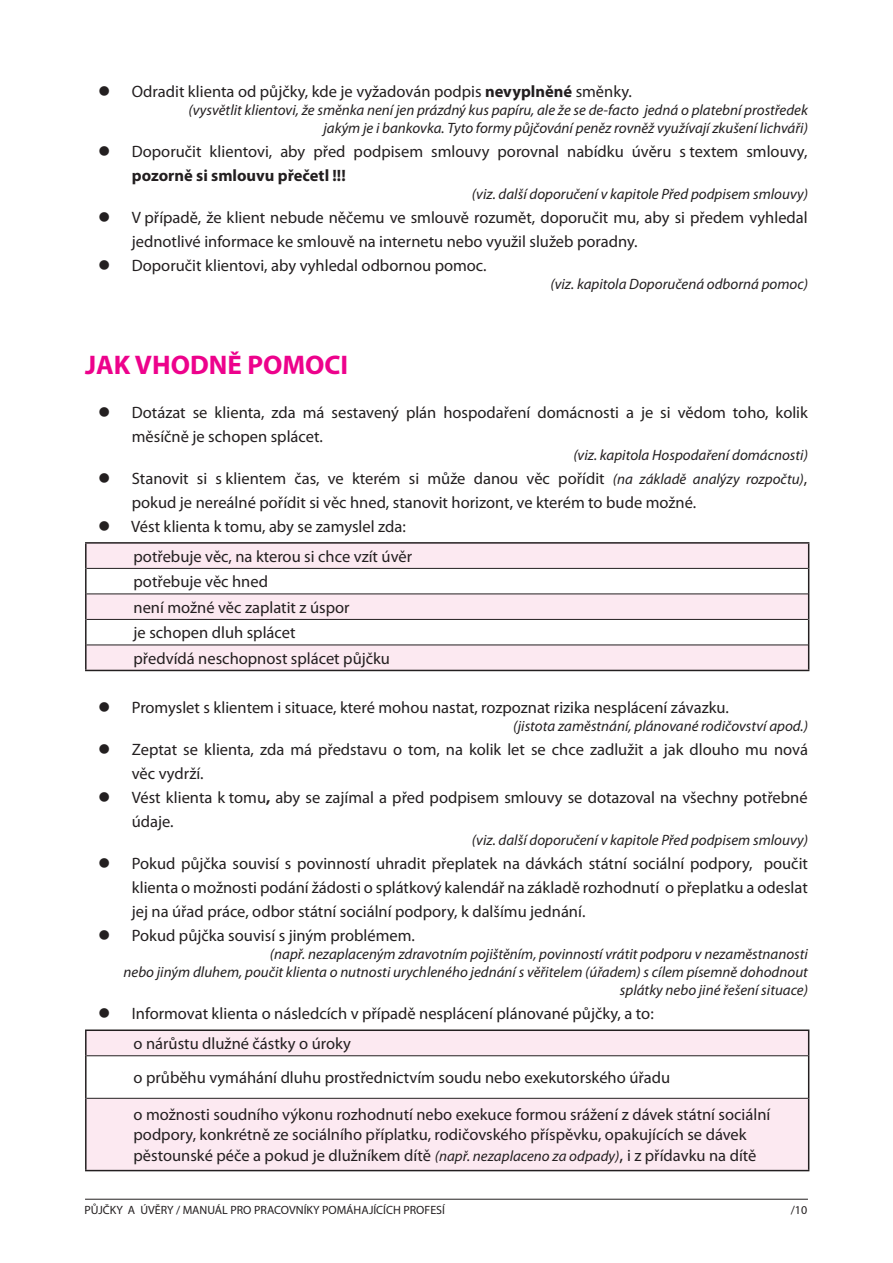
<style>
.page{position:relative;width:893px;height:1263px;background:#fff}
.page>*{position:absolute;margin:0;border:0;box-sizing:border-box;transform-origin:0 0}
.t1{font:700 27px "Myriad Pro";color:#ed028c}
.t2{font:16.5px/24px "Myriad Pro";color:#231f20}
.t3{font:italic 15px/18px "Myriad Pro";color:#231f20;text-align:right}
.t4{font:12px "Myriad Pro";color:#231f20}
.s1{font-weight:700}
.s2{font-style:italic;font-size:15px}
.s3{font-size:18px}
</style>
<div class="page">
<hr style="left:85px;top:1199px;width:723px;height:1px;background:#231f20">
<svg style="left:87px;top:544px;width:721px;height:126px;fill:#fce9f1"></svg>
<hr style="left:87px;top:568px;width:721px;height:1px;background:#231f20">
<hr style="left:87px;top:593px;width:721px;height:1px;background:#231f20">
<hr style="left:87px;top:619px;width:721px;height:1px;background:#231f20">
<hr style="left:87px;top:644px;width:721px;height:1px;background:#231f20">
<hr style="left:85px;top:542px;width:724px;height:2px;background:#231f20">
<hr style="left:85px;top:670px;width:724px;height:1px;background:#231f20">
<hr style="left:85px;top:544px;width:2px;height:24px;background:#231f20">
<hr style="left:85px;top:568px;width:2px;height:26px;background:#231f20">
<hr style="left:85px;top:594px;width:2px;height:25px;background:#231f20">
<hr style="left:85px;top:619px;width:2px;height:26px;background:#231f20">
<hr style="left:85px;top:645px;width:2px;height:25px;background:#231f20">
<svg style="left:808px;top:544px;width:1px;height:126px"></svg>
<svg style="left:87px;top:1031px;width:721px;height:139px;fill:#fce9f1"></svg>
<hr style="left:87px;top:1055px;width:721px;height:1px;background:#231f20">
<hr style="left:87px;top:1098px;width:721px;height:1px;background:#231f20">
<hr style="left:85px;top:1029px;width:724px;height:2px;background:#231f20">
<hr style="left:85px;top:1170px;width:724px;height:1px;background:#231f20">
<hr style="left:85px;top:1031px;width:2px;height:25px;background:#231f20">
<hr style="left:85px;top:1056px;width:2px;height:42px;background:#231f20">
<hr style="left:85px;top:1098px;width:2px;height:72px;background:#231f20">
<svg style="left:808px;top:1031px;width:1px;height:25px"></svg>
<hr style="left:808px;top:1056px;width:1px;height:42px;background:#231f20">
<hr style="left:808px;top:1098px;width:1px;height:72px;background:#231f20">
<p class="t2" style="left:98px;top:80px;width:535px">● Odradit klienta od půjčky, kde je vyžadován podpis <span class="s1">nevyplněné</span> směnky.</p>
<p class="t3" style="left:189px;top:102px;width:621px">(vysvětlit klientovi, že směnka není jen prázdný kus papíru, ale že se de-facto jedná o platební prostředek jakým je i bankovka. Tyto formy půjčování peněz rovněž využívají zkušení lichváři)</p>
<p class="t2" style="left:132px;top:140px;width:677px;text-indent:-34px">● Doporučit klientovi, aby před podpisem smlouvy porovnal nabídku úvěru s textem smlouvy, <span class="s1">pozorně si smlouvu přečetl !!!</span></p>
<p class="t3" style="left:472px;top:186px;width:337px">(viz. další doporučení v kapitole Před podpisem smlouvy)</p>
<p class="t2" style="left:132px;top:206px;width:677px;text-indent:-34px">● V případě, že klient nebude něčemu ve smlouvě rozumět, doporučit mu, aby si předem vyhledal jednotlivé informace ke smlouvě na internetu nebo využil služeb poradny.</p>
<p class="t2" style="left:98px;top:254px;width:390px">● Doporučit klientovi, aby vyhledal odbornou pomoc.</p>
<p class="t3" style="left:550px;top:276px;width:259px">(viz. kapitola Doporučená odborná pomoc)</p>
<h1 class="t1" style="left:85px;top:350px;width:265px">JAK VHODNĚ POMOCI</h1>
<p class="t2" style="left:132px;top:401px;width:678px;text-indent:-34px">● Dotázat se klienta, zda má sestavený plán hospodaření domácnosti a je si vědom toho, kolik měsíčně je schopen splácet.</p>
<p class="t3" style="left:573px;top:446px;width:236px">(viz. kapitola Hospodaření domácnosti)</p>
<p class="t2" style="left:132px;top:467px;width:677px;text-indent:-34px">● Stanovit si s klientem čas, ve kterém si může danou věc pořídit <span class="s2">(na základě analýzy rozpočtu)</span>, pokud je nereálné pořídit si věc hned, stanovit horizont, ve kterém to bude možné.</p>
<p class="t2" style="left:134px;top:512px;width:280px;line-height:30.2px;text-indent:-35px">● Vést klienta k tomu, aby se zamyslel zda: potřebuje věc, na kterou si chce vzít úvěr</p>
<p class="t2" style="left:134px;top:569px;width:258px;line-height:25.5px">potřebuje věc hned<br>není možné věc zaplatit z úspor<br>je schopen dluh splácet<br>předvídá neschopnost splácet půjčku</p>
<p class="t2" style="left:98px;top:696px;width:632px">● Promyslet s klientem i situace, které mohou nastat, rozpoznat rizika nesplácení závazku.</p>
<p class="t3" style="left:513px;top:717px;width:296px">(jistota zaměstnání, plánované rodičovství apod.)</p>
<p class="t2" style="left:132px;top:738px;width:678px;text-indent:-34px">● Zeptat se klienta, zda má představu o tom, na kolik let se chce zadlužit a jak dlouho mu nová věc vydrží.</p>
<p class="t2" style="left:132px;top:786px;width:677px;text-indent:-34px">● Vést klienta k tomu<span class="s1">,</span> aby se zajímal a před podpisem smlouvy se dotazoval na všechny potřebné údaje.</p>
<p class="t3" style="left:472px;top:831px;width:337px">(viz. další doporučení v kapitole Před podpisem smlouvy)</p>
<p class="t2" style="left:132px;top:852px;width:678px;text-align:justify;text-indent:-34px">● Pokud půjčka souvisí s povinností uhradit přeplatek na dávkách státní sociální podpory, poučit klienta o možnosti podání žádosti o splátkový kalendář na základě rozhodnutí o přeplatku a odeslat jej na úřad práce, odbor státní sociální podpory, k dalšímu jednání.</p>
<p class="t2" style="left:98px;top:924px;width:318px">● Pokud půjčka souvisí s jiným problémem.</p>
<p class="t3" style="left:124px;top:945px;width:686px">(např. nezaplaceným zdravotním pojištěním, povinností vrátit podporu v nezaměstnanosti<br>nebo jiným dluhem, poučit klienta o nutnosti urychleného jednání s věřitelem (úřadem) s cílem písemně dohodnout splátky nebo jiné řešení situace)</p>
<p class="t2" style="left:134px;top:999px;width:522px;line-height:30.2px;text-indent:-35px">● Informovat klienta o následcích v případě nesplácení plánované půjčky, a to: o nárůstu dlužné částky o úroky</p>
<p class="t2" style="left:134px;top:1066px;width:538px">o průběhu vymáhání dluhu prostřednictvím soudu nebo exekutorského úřadu</p>
<p class="t2" style="left:134px;top:1104px;width:638px;line-height:19.8px">o možnosti soudního výkonu rozhodnutí nebo exekuce formou srážení z dávek státní sociální podpory, konkrétně ze sociálního příplatku, rodičovského příspěvku, opakujících se dávek</p>
<p class="t2" style="left:134px;top:1144px;width:624px">pěstounské péče a pokud je dlužníkem dítě <span class="s2">(např. nezaplaceno za odpady)</span><span class="s3">,</span> i z přídavku na dítě</p>
<p class="t4" style="left:84px;top:1203px;width:362px">PŮJČKY A ÚVĚRY / MANUÁL PRO PRACOVNÍKY POMÁHAJÍCÍCH PROFESÍ</p>
<p class="t4" style="left:791px;top:1203px;width:18px">/10</p>
</div>
